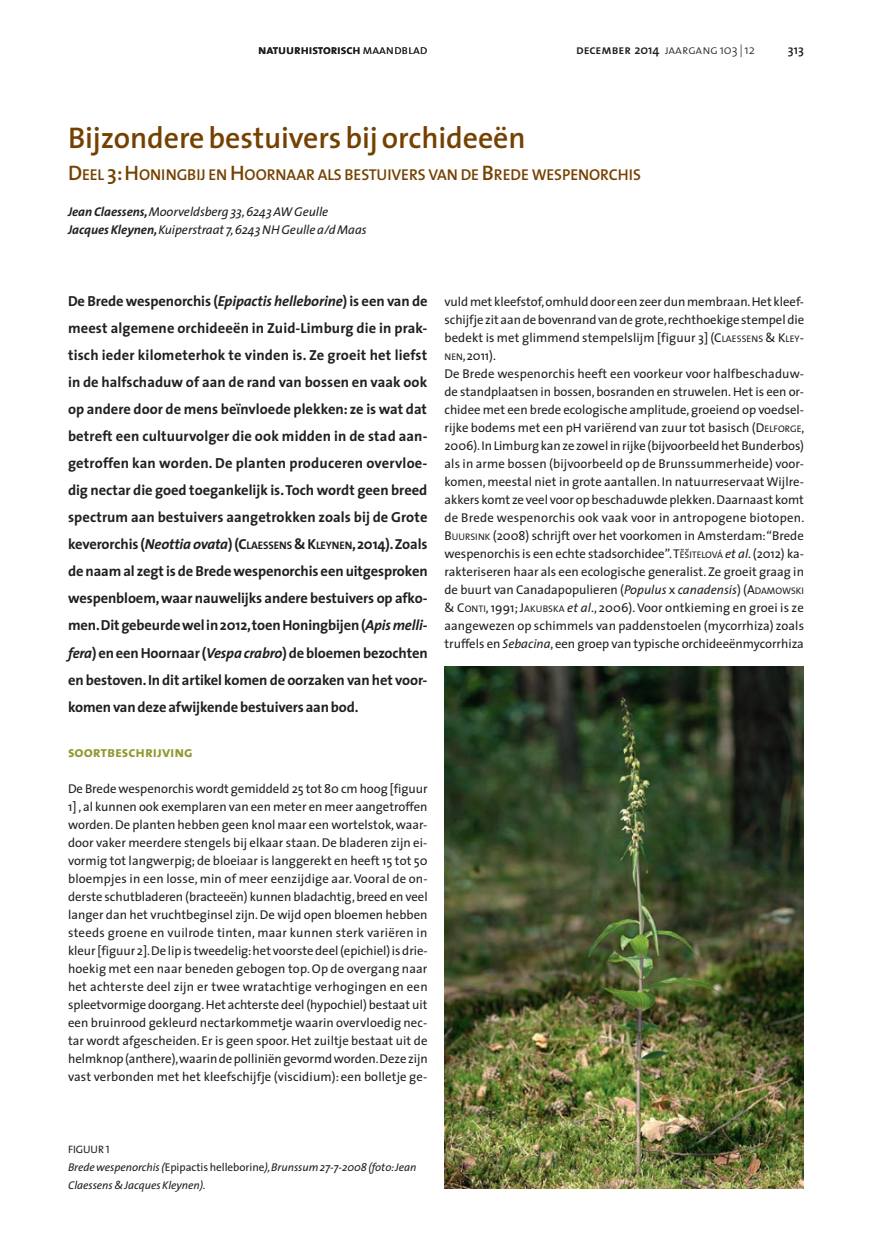
<style>
.page{position:relative;width:872px;height:1234px;background:#fff}
.page>*{position:absolute;margin:0;border:0;box-sizing:border-box;transform-origin:0 0}
.t1{font:600 30px "The Sans";letter-spacing:-.005em;color:#754100}
.t2{font:600 15.75px "The Sans";letter-spacing:-.005em;color:#754100}
.t3{font:15px "The Sans Bold Caps";letter-spacing:-.005em;color:#91992f}
.t4{font:700 14.55px/27px "The Sans";letter-spacing:-.01em;color:#231f20;text-align:justify}
.t5{font:12.75px/18px "The Sans";color:#231f20;text-align:justify}
.t6{font:italic 12.75px/18px "The Sans";letter-spacing:-.005em;color:#231f20}
.t7{font:12.75px "The Sans Semi Bold Caps";letter-spacing:-.005em;color:#231f20}
.t8{font:600 12.75px "The Sans";color:#231f20}
.t9{font:italic 11.25px/18px "The Sans";letter-spacing:-.005em;color:#231f20}
.t10{font:10.8px "The Sans Caps";letter-spacing:-.005em;color:#231f20}
.s1{font-family:"The Sans Light Caps"}
.s2{font-family:"The Sans";font-weight:600}
.s3{font-family:"The Sans";font-weight:300}
.s4{font-size:21px}
.s5{font-weight:700}
.s6{font-style:italic}
.s7{font-style:inherit}
.s8{font-size:10.95px}
.s9{font-size:9.6px}
.s10{font-style:normal}
</style>
<div class="page">
<img style="left:444px;top:666px;width:360px;height:522px">
<p class="t7" style="left:258px;top:39px;width:171px">natuurhistorisch<span class="s1">maandblad</span></p>
<p class="t7" style="left:576px;top:39px;width:180px">december <span class="s2">2014</span> <span class="s1">jaargang</span> <span class="s3">103 | 12</span></p>
<p class="t8" style="left:788px;top:39px;width:17px">313</p>
<h1 class="t1" style="left:68px;top:113px;width:459px">Bijzondere bestuivers bij orchideeën</h1>
<p class="t2" style="left:68px;top:162px;width:574px"><span class="s4">D</span>EEL <span class="s4">3: H</span>ONINGBIJ EN <span class="s4">H</span>OORNAAR ALS BESTUIVERS VAN DE <span class="s4">B</span>REDE WESPENORCH IS</p>
<p class="t6" style="left:68px;top:202px;width:300px"><span class="s5">Jean Claessens,</span> Moorveldsberg 33, 6243 AW Geulle<br><span class="s5">Jacques Kleynen,</span> Kuiperstraat 7, 6243 NH Geulle a/d Maas</p>
<p class="t4" style="left:68px;top:287px;width:361px">De Brede wespenorchis (<span class="s6">Epipactis helleborine</span>) is een van de meest algemene orchideeën in Zuid-Limburg die in prak&shy;tisch ieder kilometerhok te vinden is. Ze groeit het liefst in de halfschaduw of aan de rand van bossen en vaak ook op andere door de mens beïnvloede plekken: ze is wat dat betreft een cultuurvolger die ook midden in de stad aan&shy;getroffen kan worden. De planten produceren overvloe&shy;dig nectar die goed toegankelijk is. Toch wordt geen breed spectrum aan bestuivers aangetrokken zoals bij de Grote keverorchis (<span class="s6">Neottia ovata</span>) (<span class="s7">C</span><span class="s8">LAESSENS</span> <span class="s7">&amp; K</span><span class="s8">LEYNEN</span>, 2014). Zoals de naam al zegt is de Brede wespenorchis een uitgesproken wespenbloem, waar nauwelijks andere bestuivers op afko&shy;men. Dit gebeurde wel in 2012, toen Honingbijen (<span class="s6">Apis melli&shy;fera</span>) en een Hoornaar (<span class="s6">Vespa crabro</span>) de bloemen bezochten en bestoven. In dit artikel komen de oorzaken van het voor&shy;komen van deze afwijkende bestuivers aan bod.</p>
<p class="t3" style="left:68px;top:738px;width:126px">soortbeschrijving</p>
<p class="t5" style="left:68px;top:778px;width:361px">De Brede wespenorchis wordt gemiddeld 25 tot 80 cm hoog [figuur 1] , al kunnen ook exemplaren van een meter en meer aangetroffen worden. De planten hebben geen knol maar een wortelstok, waar&shy;door vaker meerdere stengels bij elkaar staan. De bladeren zijn ei&shy;vormig tot langwerpig; de bloeiaar is langgerekt en heeft 15 tot 50 bloempjes in een losse, min of meer eenzijdige aar. Vooral de on&shy;derste schutbladeren (bracteeën) kunnen bladachtig, breed en veel langer dan het vruchtbeginsel zijn. De wijd open bloemen hebben steeds groene en vuilrode tinten, maar kunnen sterk variëren in kleur [figuur 2]. De lip is tweedelig: het voorste deel (epichiel) is drie&shy;hoekig met een naar beneden gebogen top. Op de overgang naar het achterste deel zijn er twee wratachtige verhogingen en een spleetvormige doorgang. Het achterste deel (hypochiel) bestaat uit een bruinrood gekleurd nectarkommetje waarin overvloedig nec&shy;tar wordt afgescheiden. Er is geen spoor. Het zuiltje bestaat uit de helmknop (anthere), waarin de polliniën gevormd worden. Deze zijn vast verbonden met het kleefschijfje (viscidium): een bolletje ge-</p>
<p class="t5" style="left:444px;top:292px;width:361px;text-align:left">vuld met kleefstof, omhuld door een zeer dun membraan. Het kleef&shy;schijfje zit aan de bovenrand van de grote, rechthoekige stempel die bedekt is met glimmend stempelslijm [figuur 3] (<span class="s7">C</span><span class="s9">LAESSENS</span> <span class="s7">&amp; K</span><span class="s9">LEY</span><span class="s7">-</span><span class="s9">NEN</span>, 2011).<br>De Brede wespenorchis heeft een voorkeur voor halfbeschaduw&shy;de standplaatsen in bossen, bosranden en struwelen. Het is een or&shy;chidee met een brede ecologische amplitude, groeiend op voedsel&shy;rijke bodems met een pH variërend van zuur tot basisch (<span class="s7">D</span><span class="s9">ELFORGE</span>, 2006). In Limburg kan ze zowel in rijke (bijvoorbeeld het Bunderbos) als in arme bossen (bijvoorbeeld op de Brunssummerheide) voor&shy;komen, meestal niet in grote aantallen. In natuurreservaat Wijlre&shy;akkers komt ze veel voor op beschaduwde plekken. Daarnaast komt de Brede wespenorchis ook vaak voor in antropogene biotopen.<br><span class="s7">B</span><span class="s9">UURSINK</span> (2008) schrijft over het voorkomen in Amsterdam: “Brede wespenorchis is een echte stadsorchidee”. <span class="s7">T</span><span class="s9">ESITELOVÁ</span> <span class="s6">et al</span>. (2012) ka&shy;rakteriseren haar als een ecologische generalist. Ze groeit graag in de buurt van Canadapopulieren (<span class="s6">Populus</span> x <span class="s6">canadensis</span>) (<span class="s7">A</span><span class="s9">DAMOWSKI </span><span class="s7">&amp; C</span><span class="s9">ONTI</span><span class="s7">,</span> 1991; <span class="s7">J</span><span class="s9">AKUBSKA</span> <span class="s6">et al</span>., 2006). Voor ontkieming en groei is ze aangewezen op schimmels van paddenstoelen (mycorrhiza) zoals truffels en <span class="s6">Sebacina</span>, een groep van typische orchideeënmycorrhiza</p>
<p class="t5" style="left:680px;top:544px;width:12px">˘ ˘</p>
<p class="t10" style="left:68px;top:1139px;width:43px">FIGUUR 1</p>
<p class="t9" style="left:68px;top:1157px;width:350px">Brede wespenorchis (<span class="s10">Epipactis helleborine</span>), Brunssum 27-7-2008 (foto: Jean<br>Claessens &amp; Jacques Kleynen).</p>
</div>
